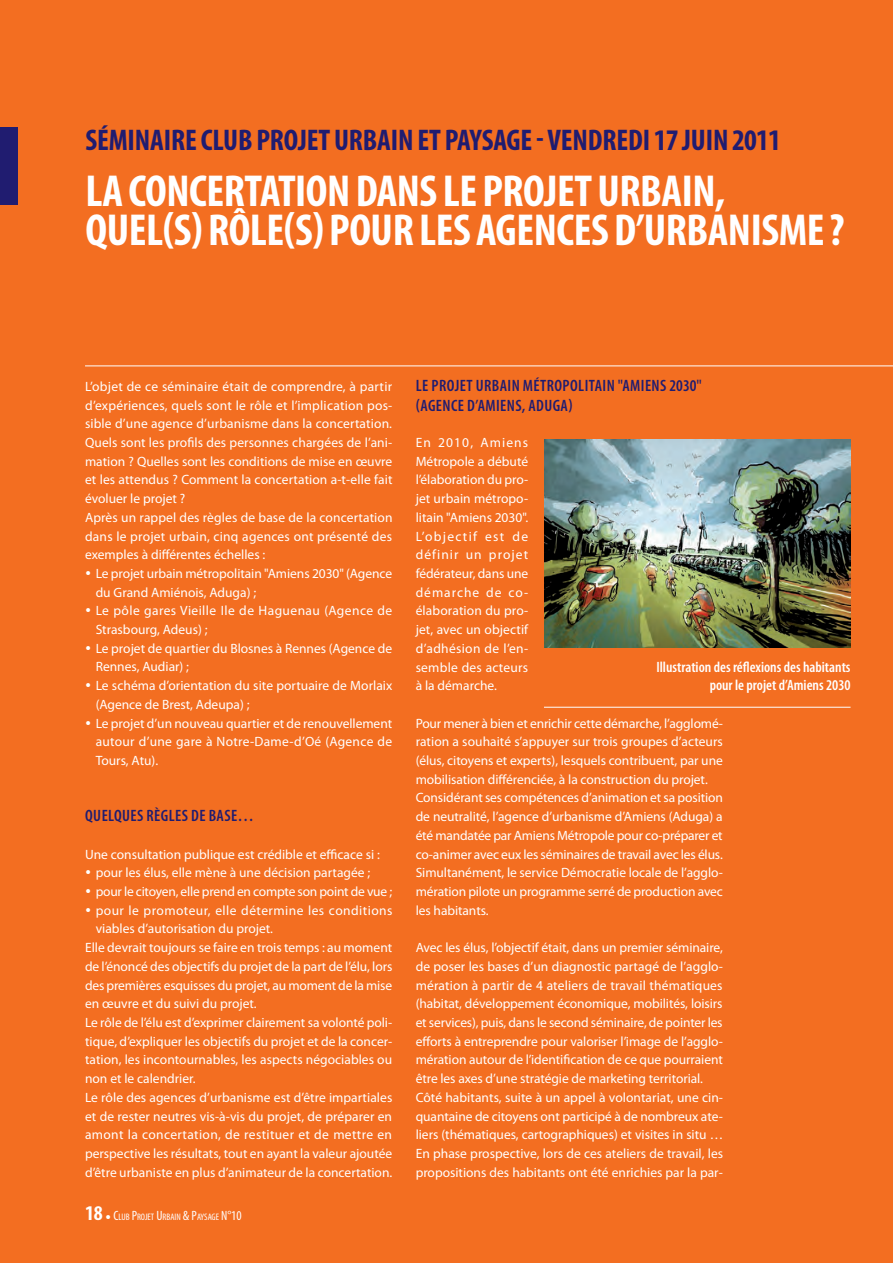
<style>
.page{position:relative;width:893px;height:1263px;background:#f36e21}
.page>*{position:absolute;margin:0;border:0;box-sizing:border-box;transform-origin:0 0}
.Titre_du_chapitre{font:700 condensed 45px/39px "Myriad Pro";letter-spacing:-.01em;color:#fff}
.Titre_du_chapitre-2{font:700 condensed 30px "Myriad Pro";letter-spacing:-.005em;color:#201c70}
.Titre_niveau_1{font:600 condensed 16.5px/19.8px "Myriad Pro";letter-spacing:.025em;color:#201c70}
.Légende{font:600 condensed 15px/18px "Myriad Pro";color:#fff;text-align:right}
.Texte_courant{font:13.5px/18.8px "Myriad Pro";color:#fff;text-align:justify}
.Texte_courant-2{font:13.5px/18.8px "Myriad Pro";letter-spacing:.035em;color:#fff}
.Texte_courant-3{font:13.5px/18.8px "Myriad Pro";letter-spacing:.03em;color:#fff}
.Texte_courant-4{font:condensed 9.45px "Myriad Pro";color:#fff}
.s1{font-weight:700;font-size:21px}
.s2{font-size:13.5px}
</style>
<div class="page">
<div style="left:0;top:128px;width:17px;height:77px;background:#201c70"></div>
<hr style="left:85px;top:365px;width:808px;height:1px;background:#fff">
<img style="left:544px;top:439px;width:306px;height:209px">
<hr style="left:544px;top:707px;width:306px;height:1px;background:#fff">
<p class="Titre_du_chapitre-2" style="left:85px;top:121px;width:697px">SÉMINAIRE CLUB PROJET URBAIN ET PAYSAGE - VENDREDI 17 JUIN 2011</p>
<p class="Titre_du_chapitre" style="left:85px;top:171px;width:761px">LA CONCERTATION DANS LE PROJET URBAIN,<br>QUEL(S) RÔLE(S) POUR LES AGENCES D’URBANISME ?</p>
<p class="Texte_courant" style="left:85px;top:377px;width:309px">L’objet de ce séminaire était de comprendre, à partir d’expériences, quels sont le rôle et l’implication pos&shy;sible d’une agence d’urbanisme dans la concertation.<br>Quels sont les profils des personnes chargées de l’ani&shy;mation ? Quelles sont les conditions de mise en œuvre et les attendus ? Comment la concertation a-t-elle fait évoluer le projet ?</p>
<p class="Texte_courant" style="left:85px;top:508px;width:309px">Après un rappel des règles de base de la concertation dans le projet urbain, cinq agences ont présenté des exemples à différentes échelles :</p>
<p class="Texte_courant" style="left:96px;top:564px;width:298px;text-indent:-11px">• Le projet urbain métropolitain "Amiens 2030" (Agence du Grand Amiénois, Aduga) ;</p>
<p class="Texte_courant-3" style="left:96px;top:601px;width:298px;text-indent:-11px">• Le pôle gares Vieille Ile de Haguenau (Agence de<br>Strasbourg, Adeus) ;</p>
<p class="Texte_courant" style="left:96px;top:639px;width:298px;text-indent:-11px">• Le projet de quartier du Blosnes à Rennes (Agence de<br>Rennes, Audiar) ;</p>
<p class="Texte_courant" style="left:96px;top:676px;width:298px;text-indent:-11px">• Le schéma d’orientation du site portuaire de Morlaix (Agence de Brest, Adeupa) ;</p>
<p class="Texte_courant" style="left:96px;top:713px;width:298px;text-indent:-11px">• Le projet d’un nouveau quartier et de renouvellement autour d’une gare à Notre-Dame-d’Oé (Agence de Tours, Atu).</p>
<p class="Titre_niveau_1" style="left:85px;top:806px;width:170px">QUELQUES RÈGLES DE BASE…</p>
<p class="Texte_courant" style="left:85px;top:844px;width:296px">Une consultation publique est crédible et efficace si :</p>
<p class="Texte_courant" style="left:85px;top:863px;width:287px">• pour les élus, elle mène à une décision partagée ;</p>
<p class="Texte_courant" style="left:85px;top:882px;width:309px">• pour le citoyen, elle prend en compte son point de vue ;</p>
<p class="Texte_courant-2" style="left:96px;top:900px;width:298px;text-indent:-11px">• pour le promoteur, elle détermine les conditions viables d’autorisation du projet.</p>
<p class="Texte_courant" style="left:85px;top:938px;width:309px">Elle devrait toujours se faire en trois temps : au moment de l’énoncé des objectifs du projet de la part de l’élu, lors des premières esquisses du projet, au moment de la mise en œuvre et du suivi du projet.</p>
<p class="Texte_courant" style="left:85px;top:1013px;width:309px">Le rôle de l’élu est d’exprimer clairement sa volonté poli&shy;tique, d’expliquer les objectifs du projet et de la concer&shy;tation, les incontournables, les aspects négociables ou non et le calendrier.</p>
<p class="Texte_courant" style="left:85px;top:1088px;width:309px">Le rôle des agences d’urbanisme est d’être impartiales et de rester neutres vis-à-vis du projet, de préparer en amont la concertation, de restituer et de mettre en perspective les résultats, tout en ayant la valeur ajoutée d’être urbaniste en plus d’animateur de la concertation.</p>
<p class="Texte_courant-4" style="left:85px;top:1211px;width:158px"><span class="s1">18</span> • <span class="s2">C</span>LUB <span class="s2">P</span>ROJET <span class="s2">U</span> RBAIN <span class="s2">&amp; P</span>AYSAGE <span class="s2">N°10</span></p>
<p class="Titre_niveau_1" style="left:416px;top:376px;width:288px">LE PROJET URBAIN MÉTROPOLITAIN "AMIENS 2030" (AGENCE D’AMIENS, ADUGA)</p>
<p class="Texte_courant" style="left:416px;top:433px;width:114px">En 2010, Amiens Métropole a débuté l’élaboration du pro&shy;jet urbain métropo&shy;litain "Amiens 2030".<br>L’objectif est de définir un projet fédérateur, dans une démarche de co&shy;élaboration du pro&shy;jet, avec un objectif d’adhésion de l’en&shy;semble des acteurs à la démarche.</p>
<p class="Texte_courant" style="left:416px;top:713px;width:309px">Pour mener à bien et enrichir cette démarche, l’agglomé&shy;ration a souhaité s’appuyer sur trois groupes d’acteurs (élus, citoyens et experts), lesquels contribuent, par une mobilisation différenciée, à la construction du projet.</p>
<p class="Texte_courant" style="left:416px;top:788px;width:309px">Considérant ses compétences d’animation et sa position de neutralité, l’agence d’urbanisme d’Amiens (Aduga) a été mandatée par Amiens Métropole pour co-préparer et co-animer avec eux les séminaires de travail avec les élus.<br>Simultanément, le service Démocratie locale de l’agglo&shy;mération pilote un programme serré de production avec les habitants.</p>
<p class="Texte_courant" style="left:416px;top:938px;width:309px">Avec les élus, l’objectif était, dans un premier séminaire, de poser les bases d’un diagnostic partagé de l’agglo&shy;mération à partir de 4 ateliers de travail thématiques (habitat, développement économique, mobilités, loisirs et services), puis, dans le second séminaire, de pointer les efforts à entreprendre pour valoriser l’image de l’agglo&shy;mération autour de l’identification de ce que pourraient être les axes d’une stratégie de marketing territorial.</p>
<p class="Texte_courant" style="left:416px;top:1088px;width:309px">Côté habitants, suite à un appel à volontariat, une cin&shy;quantaine de citoyens ont participé à de nombreux ate&shy;liers (thématiques, cartographiques) et visites in situ … En phase prospective, lors de ces ateliers de travail, les propositions des habitants ont été enrichies par la par-</p>
<p class="Légende" style="left:656px;top:658px;width:196px">Illustration des réflexions des habitants pour le projet d’Amiens 2030</p>
</div>
